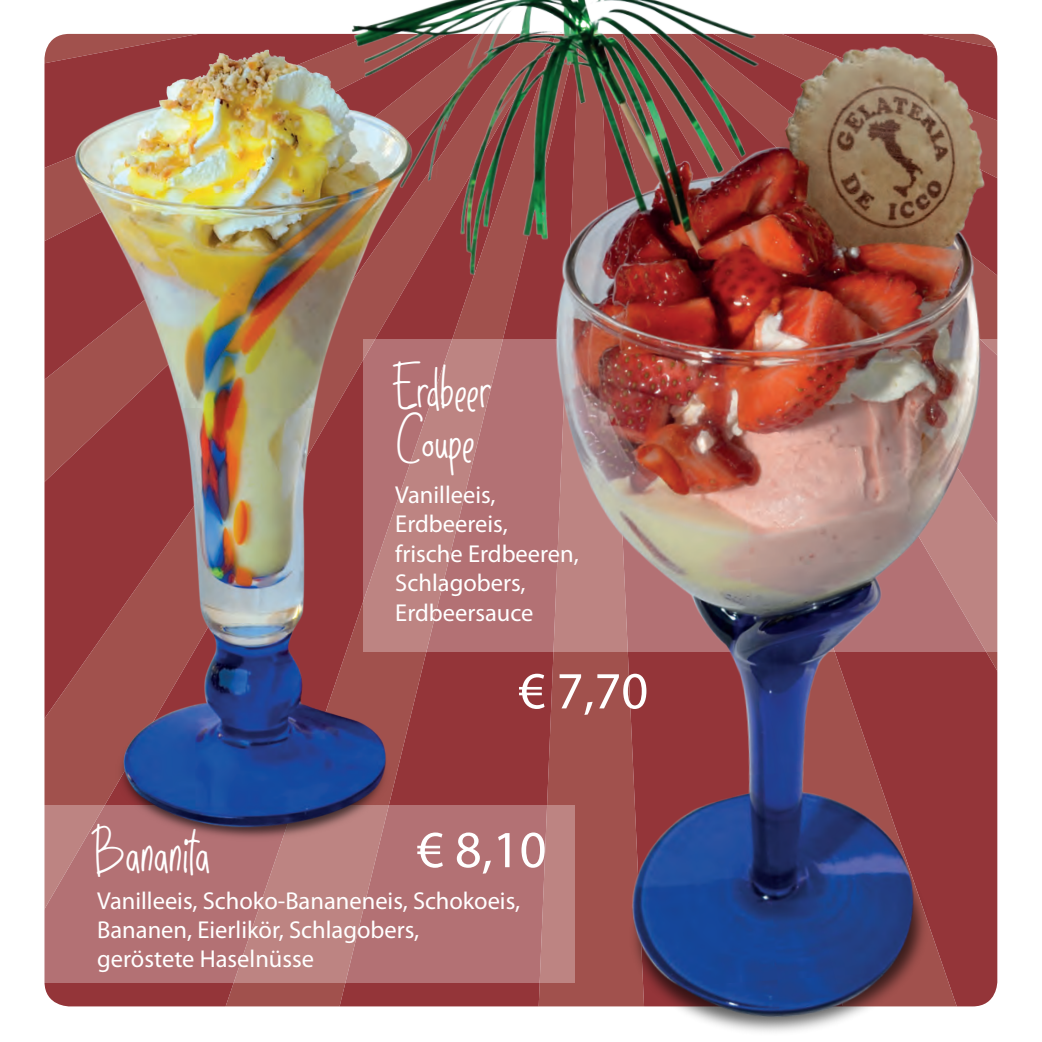
<style>
.page{position:relative;width:1042px;height:1042px;background:#fff}
.page>*{position:absolute;margin:0;border:0;box-sizing:border-box;transform-origin:0 0}
.t1{font:52.5px "Myriad Pro";color:#fff}
.t2{font:42px/50.4px "Sunday Holiday";letter-spacing:-.015em;color:#fff}
.t3{font:24.5px/29.4px "Myriad Pro";color:#fff}
</style>
<div class="page">
<svg style="left:45px;top:878px;width:275px;height:105px;background:#b57677"></svg>
<img style="left:320px;top:0;width:678px;height:1032px">
<img style="left:44px;top:0;width:481px;height:878px">
<h2 class="t2" style="left:396px;top:369px;width:97px">Erdbeer<br>Coupe</h2>
<p class="t3" style="left:395px;top:480px;width:185px">Vanilleeis,<br>Erdbeereis, frische Erdbeeren,<br>Schlagobers,<br>Erdbeersauce</p>
<h1 class="t1" style="left:518px;top:662px;width:131px">€ 7,70</h1>
<h2 class="t2" style="left:95px;top:831px;width:118px">Bananita</h2>
<p class="t3" style="left:97px;top:886px;width:424px">Vanilleeis, Schoko-Bananeneis, Schokoeis,<br>Bananen, Eierlikör, Schlagobers, geröstete Haselnüsse</p>
<h1 class="t1" style="left:417px;top:821px;width:131px">€ 8,10</h1>
</div>
